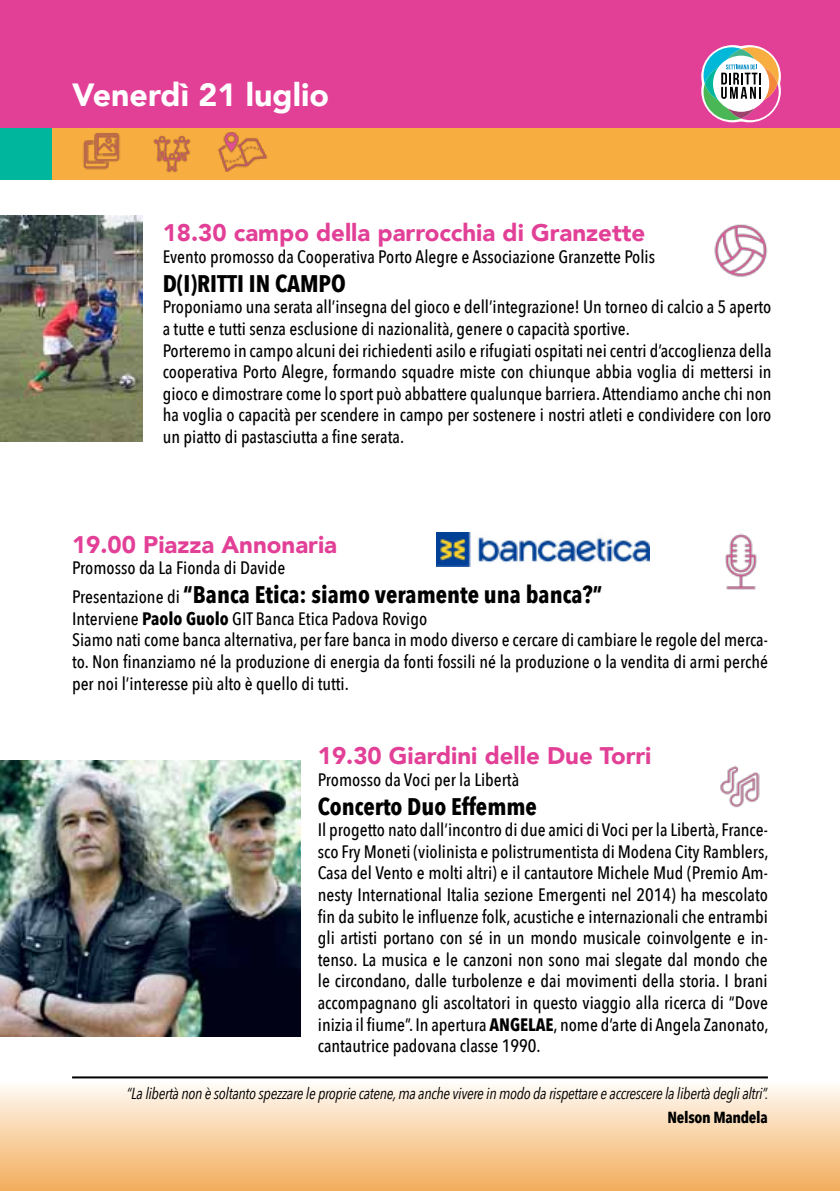
<style>
.page{position:relative;width:840px;height:1191px;background:#fff}
.page>*{position:absolute;margin:0;border:0;box-sizing:border-box;transform-origin:0 0}
.t1{font:900 32px "Avenir";color:#fff}
.t2{font:700 24px "Avenir Next Condensed";color:#000}
.t3{font:900 24px "Avenir";color:#e24097}
.t4{font:500 18px/21.6px "Avenir Next Condensed";color:#000}
.t5{font:italic 16px "Avenir Next Condensed";letter-spacing:-.02em;color:#000}
.t6{font:700 16px "Avenir Next Condensed";letter-spacing:-.02em;color:#000}
.s1{font-weight:500;font-size:18px}
.s2{font-weight:700}
</style>
<div class="page">
<img style="left:436px;top:532px;width:213px;height:34px">
<img style="left:0;top:760px;width:300px;height:276px">
<img style="left:0;top:215px;width:142px;height:226px">
<img style="left:725px;top:533px;width:32px;height:57px">
<div style="left:0;top:0;width:839px;height:128px;background:#e24097"></div>
<div style="left:0;top:128px;width:839px;height:51px;background:#f8ad41"></div>
<div style="left:0;top:128px;width:51px;height:51px;background:#00b79d"></div>
<svg style="left:701px;top:45px;width:80px;height:78px"></svg>
<img style="left:83px;top:133px;width:37px;height:37px">
<img style="left:142px;top:135px;width:59px;height:45px">
<img style="left:212px;top:132px;width:59px;height:48px">
<img style="left:720px;top:765px;width:40px;height:43px">
<img style="left:714px;top:224px;width:54px;height:53px">
<div style="left:0;top:1064px;width:839px;height:127px;background:linear-gradient(to bottom,#fbffff,#f5af5d)"></div>
<hr style="left:72px;top:1076px;width:695px;height:2px;background:#000">
<h1 class="t1" style="left:72px;top:67px;width:258px">Venerdì 21 luglio</h1>
<h2 class="t3" style="left:163px;top:212px;width:484px">18.30 campo della parrocchia di Granzette</h2>
<p class="t4" style="left:163px;top:246px;width:493px">Evento promosso da Cooperativa Porto Alegre e Associazione Granzette Polis</p>
<h2 class="t2" style="left:163px;top:269px;width:184px">D(I)RITTI IN CAMPO</h2>
<p class="t4" style="left:163px;top:296px;width:610px">Proponiamo una serata all’insegna del gioco e dell’integrazione! Un torneo di calcio a 5 aperto a tutte e tutti senza esclusione di nazionalità, genere o capacità sportive.<br>Porteremo in campo alcuni dei richiedenti asilo e rifugiati ospitati nei centri d’accoglienza della cooperativa Porto Alegre, formando squadre miste con chiunque abbia voglia di mettersi in gioco e dimostrare come lo sport può abbattere qualunque barriera. Attendiamo anche chi non ha voglia o capacità per scendere in campo per sostenere i nostri atleti e condividere con loro un piatto di pastasciutta a fine serata.</p>
<h2 class="t3" style="left:72px;top:524px;width:266px">19.00 Piazza Annonaria</h2>
<p class="t4" style="left:72px;top:557px;width:215px">Promosso da La Fionda di Davide</p>
<h2 class="t2" style="left:72px;top:580px;width:531px"><span class="s1">Presentazione di</span> “Banca Etica: siamo veramente una banca?”</h2>
<p class="t4" style="left:72px;top:607px;width:697px">Interviene <span class="s2">Paolo Guolo</span> GIT Banca Etica Padova Rovigo<br>Siamo nati come banca alternativa, per fare banca in modo diverso e cercare di cambiare le regole del merca&shy;to. Non finanziamo né la produzione di energia da fonti fossili né la produzione o la vendita di armi perché per noi l’interesse più alto è quello di tutti.</p>
<h2 class="t3" style="left:317px;top:735px;width:335px">19.30 Giardini delle Due Torri</h2>
<p class="t4" style="left:317px;top:768px;width:203px">Promosso da Voci per la Libertà</p>
<h2 class="t2" style="left:317px;top:791px;width:220px">Concerto Duo Effemme</h2>
<p class="t4" style="left:317px;top:819px;width:452px;text-align:justify">Il progetto nato dall’incontro di due amici di Voci per la Libertà, France&shy;sco Fry Moneti (violinista e polistrumentista di Modena City Ramblers, Casa del Vento e molti altri) e il cantautore Michele Mud (Premio Am&shy;nesty International Italia sezione Emergenti nel 2014) ha mescolato fin da subito le influenze folk, acustiche e internazionali che entrambi gli artisti portano con sé in un mondo musicale coinvolgente e in&shy;tenso. La musica e le canzoni non sono mai slegate dal mondo che le circondano, dalle turbolenze e dai movimenti della storia. I brani accompagnano gli ascoltatori in questo viaggio alla ricerca di “Dove inizia il fiume”. In apertura <span class="s2">ANGELAE</span>, nome d’arte di Angela Zanonato, cantautrice padovana classe 1990.</p>
<p class="t5" style="left:126px;top:1084px;width:643px">“La libertà non è soltanto spezzare le proprie catene, ma anche vivere in modo da rispettare e accrescere la libertà degli altri”.</p>
<p class="t6" style="left:667px;top:1107px;width:102px">Nelson Mandela</p>
</div>
